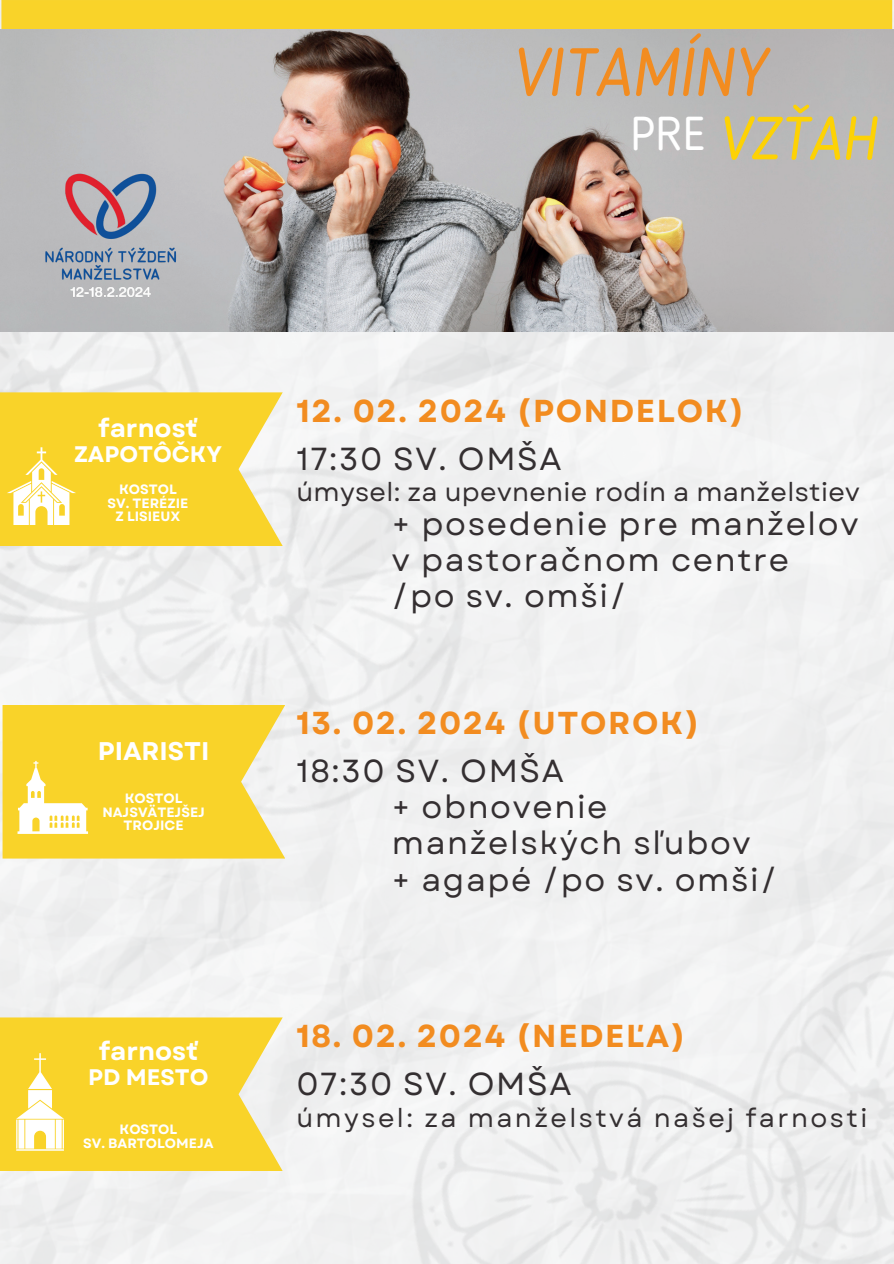
<style>
.page{position:relative;width:894px;height:1264px;background:#fff}
.page>*{position:absolute;margin:0;border:0;box-sizing:border-box;transform-origin:0 0}
.t1{font:italic 66.9px "Blogger Sans";color:#f28c20}
.t2{font:italic 60.3px "Blogger Sans";color:#fdd205}
.t3{font:31.8px/36px "Garet";letter-spacing:.05em;color:#342f31}
.t4{font:700 31.65px "Garet";letter-spacing:.05em;color:#f28c20}
.t5{font:25.8px "Garet";letter-spacing:.015em;color:#342f31}
.t6{font:25.8px "Garet";letter-spacing:.095em;color:#342f31}
.t7{font:700 25.5px "Garet";color:#fff}
.t8{font:700 22.5px "Garet";color:#fff}
.t9{font:700 13.5px/13.5px "Garet";color:#fff;text-align:center}
</style>
<div class="page">
<div style="left:0;top:0;width:893px;height:1263px;background:#f1f2f2"></div>
<img style="left:0;top:0;width:673px;height:928px">
<img style="left:89px;top:697px;width:804px;height:566px">
<svg style="left:3px;top:705px;width:282px;height:153px;background:#f8d743"></svg>
<svg style="left:0;top:1017px;width:282px;height:154px;background:#f8d742"></svg>
<svg style="left:0;top:392px;width:282px;height:154px;background:#f8d743"></svg>
<div style="left:1px;top:0;width:890px;height:29px;background:#f9d329"></div>
<img style="left:0;top:29px;width:893px;height:302px">
<img style="left:17px;top:136px;width:207px;height:194px">
<h1 class="t1" style="left:511px;top:32px;width:255px">VITAMÍNY</h1>
<h2 class="t2" style="left:630px;top:102px;width:247px"><sup>PRE</sup> VZŤAH</h2>
<p class="t7" style="left:98px;top:412px;width:101px">farnosť</p>
<p class="t8" style="left:74px;top:440px;width:149px">ZAPOTÔČKY</p>
<p class="t9" style="left:107px;top:483px;width:82px">KOSTOL<br>SV. TERÉZIE<br>Z LISIEUX</p>
<p class="t7" style="left:98px;top:735px;width:113px">PIARISTI</p>
<p class="t9" style="left:102px;top:792px;width:104px">KOSTOL<br>NAJSVÄTEJŠEJ<br>TROJICE</p>
<p class="t7" style="left:99px;top:1035px;width:101px">farnosť</p>
<p class="t8" style="left:88px;top:1062px;width:122px">PD MESTO</p>
<p class="t9" style="left:83px;top:1123px;width:132px">KOSTOL<br>SV. BARTOLOMEJA</p>
<p class="t4" style="left:296px;top:391px;width:449px">12. 02. 2024 (PONDELOK)</p>
<p class="t3" style="left:296px;top:442px;width:266px">17:30 SV. OMŠA</p>
<p class="t5" style="left:296px;top:476px;width:565px">úmysel: za upevnenie rodín a manželstiev</p>
<p class="t3" style="left:392px;top:507px;width:468px">+ posedenie pre manželov v pastoračnom centre /po sv. omši/</p>
<p class="t4" style="left:296px;top:703px;width:404px">13. 02. 2024 (UTOROK)</p>
<p class="t3" style="left:392px;top:754px;width:386px;text-indent:-96px">18:30 SV. OMŠA<br>+ obnovenie manželských sľubov + agapé /po sv. omši/</p>
<p class="t4" style="left:296px;top:1015px;width:390px">18. 02. 2024 (NEDEĽA)</p>
<p class="t3" style="left:296px;top:1066px;width:276px">07:30 SV. OMŠA</p>
<p class="t6" style="left:296px;top:1101px;width:572px">úmysel: za manželstvá našej farnosti</p>
</div>
